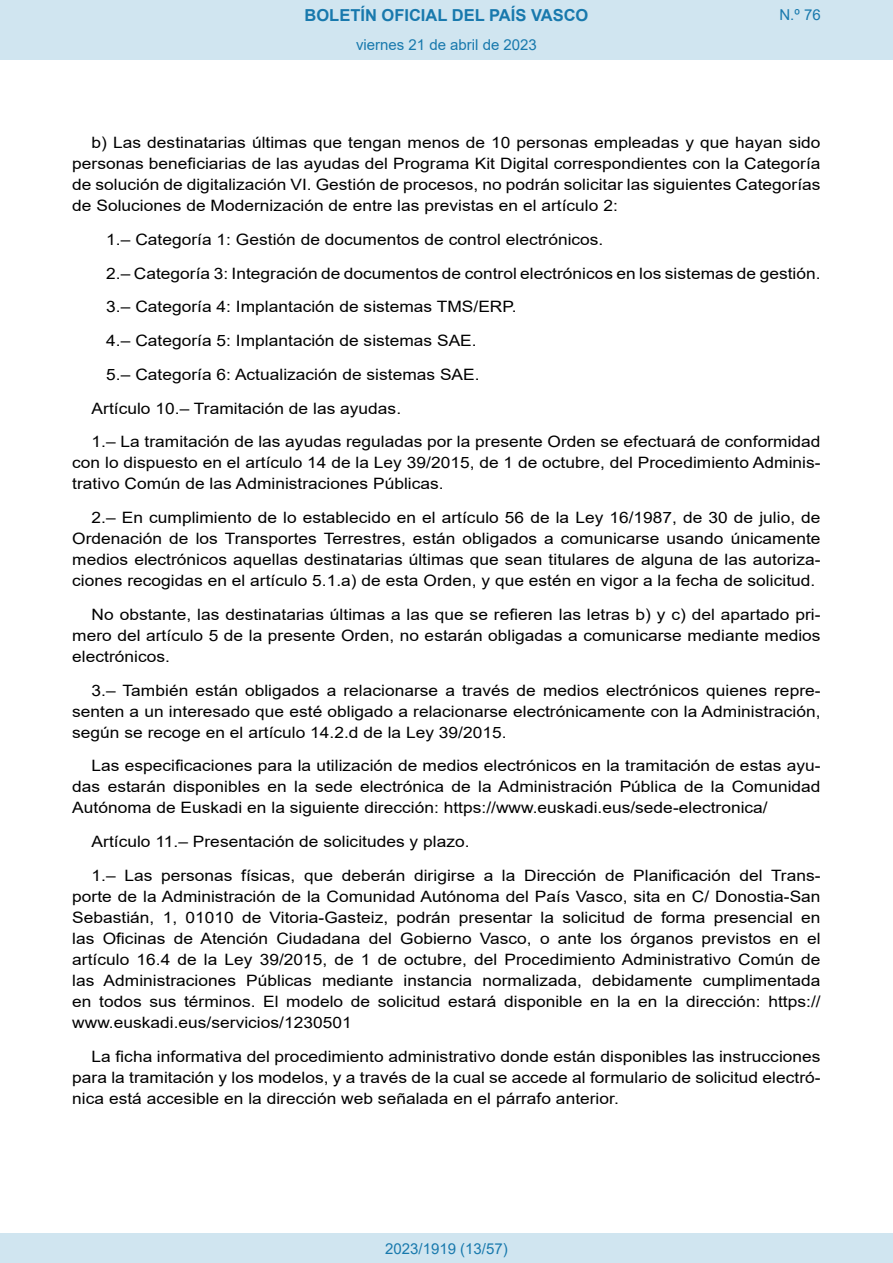
<style>
.page{position:relative;width:893px;height:1263px;background:#fff}
.page>*{position:absolute;margin:0;border:0;box-sizing:border-box;transform-origin:0 0}
.t1{font:700 16.5px "Arial";color:#1879ad}
.BOPVDetalle{font:15.6px/21px "Arial";color:#000;text-align:justify;scale:1.11 1}
.BOPVDetalle1{font:15.6px "Arial";color:#000;scale:1.11 1}
.Paginacion_Centro{font:15px "Arial";color:#1879ad}
</style>
<div class="page">
<div style="left:0;top:0;width:893px;height:60px;background:#d0e5f0"></div>
<div style="left:0;top:1233px;width:893px;height:30px;background:#d0e5f0"></div>
<p class="t1" style="left:305px;top:3px;width:285px">BOLETÍN OFICIAL DEL PAÍS VASCO</p>
<p class="Paginacion_Centro" style="left:356px;top:35px;width:182px">viernes 21 de abril de 2023</p>
<p class="Paginacion_Centro" style="left:779px;top:5px;width:43px">N.º 76</p>
<p class="BOPVDetalle" style="left:72px;top:132px;width:676px;text-indent:19px">b) Las destinatarias últimas que tengan menos de 10 personas empleadas y que hayan sido personas beneficiarias de las ayudas del Programa Kit Digital correspondientes con la Categoría de solución de digitalización VI. Gestión de procesos, no podrán solicitar las siguientes Categorías de Soluciones de Modernización de entre las previstas en el artículo 2:</p>
<p class="BOPVDetalle1" style="left:106px;top:229px;width:449px">1.– Categoría 1: Gestión de documentos de control electrónicos.</p>
<p class="BOPVDetalle1" style="left:106px;top:262px;width:645px">2.– Categoría 3: Integración de documentos de control electrónicos en los sistemas de gestión.</p>
<p class="BOPVDetalle1" style="left:106px;top:296px;width:371px">3.– Categoría 4: Implantación de sistemas TMS/ERP.</p>
<p class="BOPVDetalle1" style="left:106px;top:330px;width:335px">4.– Categoría 5: Implantación de sistemas SAE.</p>
<p class="BOPVDetalle1" style="left:106px;top:364px;width:338px">5.– Categoría 6: Actualización de sistemas SAE.</p>
<p class="BOPVDetalle" style="left:92px;top:398px;width:280px">Artículo 10.– Tramitación de las ayudas.</p>
<p class="BOPVDetalle" style="left:72px;top:431px;width:676px;text-indent:19px">1.– La tramitación de las ayudas reguladas por la presente Orden se efectuará de conformidad con lo dispuesto en el artículo 14 de la Ley 39/2015, de 1 de octubre, del Procedimiento Adminis&shy;trativo Común de las Administraciones Públicas.</p>
<p class="BOPVDetalle" style="left:72px;top:507px;width:676px;text-indent:19px">2.– En cumplimiento de lo establecido en el artículo 56 de la Ley 16/1987, de 30 de julio, de Ordenación de los Transportes Terrestres, están obligados a comunicarse usando únicamente medios electrónicos aquellas destinatarias últimas que sean titulares de alguna de las autoriza&shy;ciones recogidas en el artículo 5.1.a) de esta Orden, y que estén en vigor a la fecha de solicitud.</p>
<p class="BOPVDetalle" style="left:72px;top:604px;width:676px;text-indent:19px">No obstante, las destinatarias últimas a las que se refieren las letras b) y c) del apartado pri&shy;mero del artículo 5 de la presente Orden, no estarán obligadas a comunicarse mediante medios electrónicos.</p>
<p class="BOPVDetalle" style="left:72px;top:680px;width:676px;text-indent:19px">3.– También están obligados a relacionarse a través de medios electrónicos quienes repre&shy;senten a un interesado que esté obligado a relacionarse electrónicamente con la Administración, según se recoge en el artículo 14.2.d de la Ley 39/2015.</p>
<p class="BOPVDetalle" style="left:72px;top:755px;width:676px;text-indent:19px">Las especificaciones para la utilización de medios electrónicos en la tramitación de estas ayu&shy;das estarán disponibles en la sede electrónica de la Administración Pública de la Comunidad Autónoma de Euskadi en la siguiente dirección: https://www.euskadi.eus/sede-electronica/</p>
<p class="BOPVDetalle" style="left:92px;top:831px;width:342px">Artículo 11.– Presentación de solicitudes y plazo.</p>
<p class="BOPVDetalle" style="left:72px;top:865px;width:676px;text-indent:19px">1.– Las personas físicas, que deberán dirigirse a la Dirección de Planificación del Trans&shy;porte de la Administración de la Comunidad Autónoma del País Vasco, sita en C/ Donostia-San Sebastián, 1, 01010 de Vitoria-Gasteiz, podrán presentar la solicitud de forma presencial en las Oficinas de Atención Ciudadana del Gobierno Vasco, o ante los órganos previstos en el artículo 16.4 de la Ley 39/2015, de 1 de octubre, del Procedimiento Administrativo Común de las Administraciones Públicas mediante instancia normalizada, debidamente cumplimentada en todos sus términos. El modelo de solicitud estará disponible en la en la dirección: https:// www.euskadi.eus/servicios/1230501</p>
<p class="BOPVDetalle" style="left:72px;top:1046px;width:676px;text-indent:19px">La ficha informativa del procedimiento administrativo donde están disponibles las instrucciones para la tramitación y los modelos, y a través de la cual se accede al formulario de solicitud electró&shy;nica está accesible en la dirección web señalada en el párrafo anterior.</p>
<p class="Paginacion_Centro" style="left:385px;top:1238px;width:124px">2023/1919 (13/57)</p>
</div>
